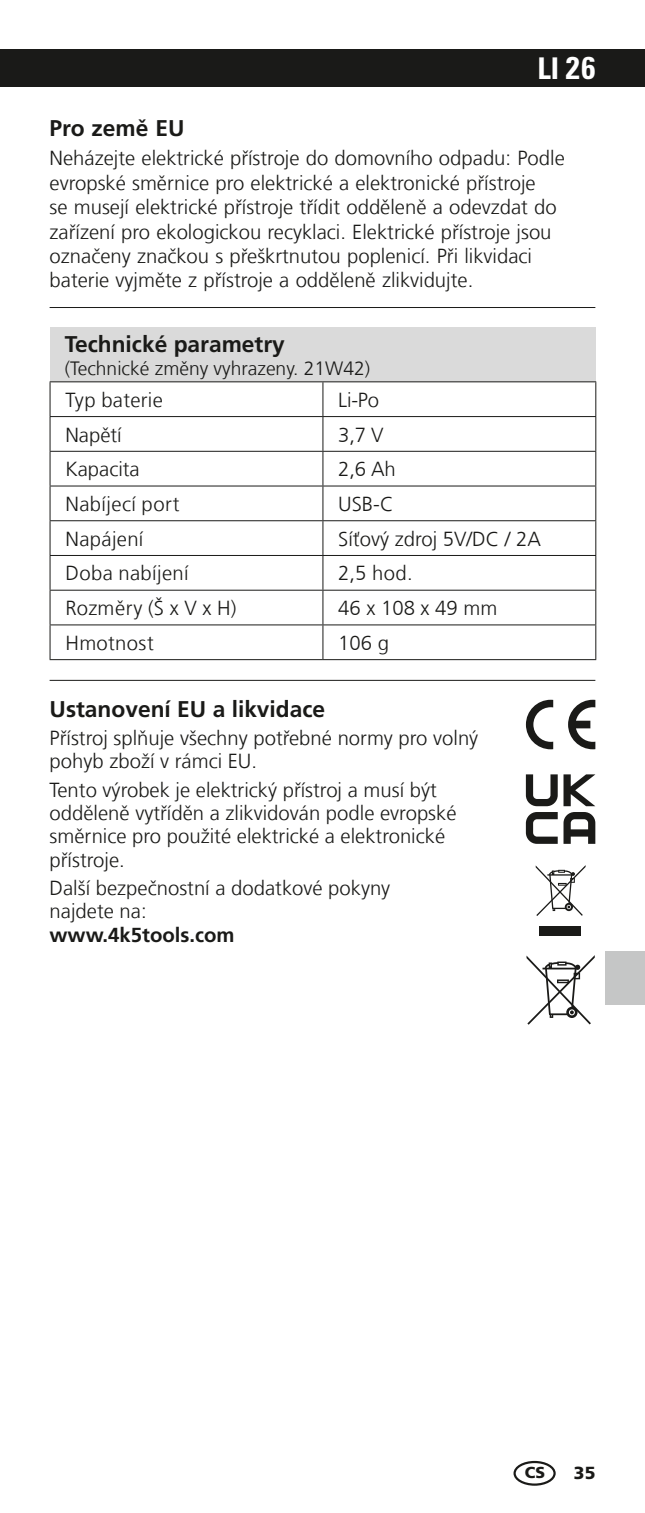
<style>
.page{position:relative;width:645px;height:1513px;background:#fff}
.page>*{position:absolute;margin:0;border:0;box-sizing:border-box;transform-origin:0 0}
.t1{font:700 condensed 30.1px "Univers LT Std";color:#fff}
.t2{font:700 22.75px "Frutiger LT Com";color:#1a1a18}
.t3{font:300 20.3px/23.4px "Frutiger LT Com";color:#1a1a18}
.t4{font:300 20.3px "Frutiger LT Com";letter-spacing:.02em;color:#1a1a18}
.t5{font:700 20.3px "Frutiger LT Com";color:#1a1a18}
.t6{font:300 19.25px "Frutiger LT Com";color:#1a1a18}
.t7{font:900 17.5px "Frutiger LT Com";color:#1a1a18}
.t8{font:900 15.75px "Frutiger LT Com";color:#1a1a18}
.s1{font-size:31.5px}
</style>
<div class="page">
<div style="left:0;top:50px;width:645px;height:37px;background:#1a1a18"></div>
<hr style="left:50px;top:307px;width:545px;height:1px;background:#1a1a18">
<hr style="left:50px;top:680px;width:545px;height:1px;background:#1a1a18">
<div style="left:605px;top:951px;width:40px;height:54px;background:#c5c6c6"></div>
<div style="left:513px;top:1461px;width:43px;height:25px;border:2px solid #1a1a18;border-radius:50%"></div>
<div style="left:50px;top:328px;width:546px;height:54px;background:#dadada"></div>
<svg style="left:51px;top:382px;width:271px;height:208px"></svg>
<svg style="left:323px;top:382px;width:272px;height:277px"></svg>
<hr style="left:50px;top:381px;width:273px;height:1px;background:#1a1a18">
<hr style="left:49px;top:382px;width:2px;height:34px;background:#1a1a18">
<hr style="left:323px;top:381px;width:273px;height:1px;background:#1a1a18">
<hr style="left:322px;top:382px;width:1px;height:34px;background:#1a1a18">
<hr style="left:595px;top:382px;width:1px;height:34px;background:#1a1a18">
<hr style="left:50px;top:416px;width:273px;height:1px;background:#1a1a18">
<hr style="left:49px;top:417px;width:2px;height:34px;background:#1a1a18">
<hr style="left:323px;top:416px;width:273px;height:1px;background:#1a1a18">
<hr style="left:322px;top:417px;width:1px;height:34px;background:#1a1a18">
<hr style="left:595px;top:417px;width:1px;height:34px;background:#1a1a18">
<hr style="left:50px;top:451px;width:273px;height:1px;background:#1a1a18">
<hr style="left:49px;top:452px;width:2px;height:34px;background:#1a1a18">
<hr style="left:323px;top:451px;width:273px;height:1px;background:#1a1a18">
<hr style="left:322px;top:452px;width:1px;height:34px;background:#1a1a18">
<hr style="left:595px;top:452px;width:1px;height:34px;background:#1a1a18">
<hr style="left:50px;top:485px;width:273px;height:2px;background:#1a1a18">
<hr style="left:49px;top:486px;width:2px;height:34px;background:#1a1a18">
<hr style="left:323px;top:485px;width:273px;height:2px;background:#1a1a18">
<hr style="left:322px;top:486px;width:1px;height:34px;background:#1a1a18">
<hr style="left:595px;top:486px;width:1px;height:34px;background:#1a1a18">
<hr style="left:50px;top:520px;width:273px;height:1px;background:#1a1a18">
<hr style="left:49px;top:521px;width:2px;height:34px;background:#1a1a18">
<hr style="left:323px;top:520px;width:273px;height:1px;background:#1a1a18">
<hr style="left:322px;top:521px;width:1px;height:34px;background:#1a1a18">
<hr style="left:595px;top:521px;width:1px;height:34px;background:#1a1a18">
<hr style="left:50px;top:555px;width:273px;height:1px;background:#1a1a18">
<hr style="left:49px;top:556px;width:2px;height:34px;background:#1a1a18">
<hr style="left:323px;top:555px;width:273px;height:1px;background:#1a1a18">
<hr style="left:322px;top:556px;width:1px;height:34px;background:#1a1a18">
<hr style="left:595px;top:556px;width:1px;height:34px;background:#1a1a18">
<hr style="left:50px;top:590px;width:273px;height:1px;background:#1a1a18">
<hr style="left:49px;top:591px;width:2px;height:33px;background:#1a1a18">
<hr style="left:323px;top:590px;width:273px;height:1px;background:#1a1a18">
<hr style="left:322px;top:591px;width:1px;height:33px;background:#1a1a18">
<hr style="left:595px;top:591px;width:1px;height:33px;background:#1a1a18">
<hr style="left:50px;top:624px;width:273px;height:2px;background:#1a1a18">
<hr style="left:49px;top:625px;width:2px;height:34px;background:#1a1a18">
<hr style="left:323px;top:624px;width:273px;height:2px;background:#1a1a18">
<hr style="left:322px;top:625px;width:1px;height:34px;background:#1a1a18">
<hr style="left:595px;top:625px;width:1px;height:34px;background:#1a1a18">
<hr style="left:50px;top:659px;width:273px;height:1px;background:#1a1a18">
<hr style="left:323px;top:659px;width:273px;height:1px;background:#1a1a18">
<svg style="left:568px;top:700px;width:27px;height:49px"></svg>
<svg style="left:526px;top:700px;width:27px;height:49px"></svg>
<div style="left:540px;top:926px;width:41px;height:9px;background:#1a1a18"></div>
<svg style="left:536px;top:866px;width:49px;height:50px"></svg>
<svg style="left:527px;top:956px;width:67px;height:69px"></svg>
<svg style="left:526px;top:774px;width:69px;height:32px"></svg>
<svg style="left:526px;top:812px;width:69px;height:32px"></svg>
<h1 class="t1" style="left:537px;top:49px;width:59px">LI <span class="s1">26</span></h1>
<p class="t2" style="left:50px;top:115px;width:136px">Pro země EU</p>
<p class="t3" style="left:50px;top:146px;width:517px;line-height:24.5px">Neházejte elektrické přístroje do domovního odpadu: Podle evropské směrnice pro elektrické a elektronické přístroje<br>se musejí elektrické přístroje třídit odděleně a odevzdat do zařízení pro ekologickou recyklaci. Elektrické přístroje jsou označeny značkou s přeškrtnutou poplenicí. Při likvidaci baterie vyjměte z přístroje a odděleně zlikvidujte.</p>
<p class="t2" style="left:65px;top:331px;width:221px">Technické parametry</p>
<p class="t6" style="left:65px;top:357px;width:307px">(Technické změny vyhrazeny. 21W42)</p>
<p class="t3" style="left:65px;top:388px;width:99px">Typ baterie</p>
<p class="t3" style="left:338px;top:388px;width:42px">Li-Po</p>
<p class="t3" style="left:65px;top:423px;width:58px">Napětí</p>
<p class="t3" style="left:338px;top:423px;width:47px">3,7 V</p>
<p class="t3" style="left:65px;top:458px;width:76px">Kapacita</p>
<p class="t3" style="left:338px;top:458px;width:59px">2,6 Ah</p>
<p class="t4" style="left:65px;top:492px;width:116px">Nabíjecí port</p>
<p class="t3" style="left:338px;top:492px;width:57px">USB-C</p>
<p class="t4" style="left:65px;top:527px;width:79px">Napájení</p>
<p class="t3" style="left:338px;top:527px;width:204px">Síťový zdroj 5V/DC / 2A</p>
<p class="t4" style="left:65px;top:562px;width:125px">Doba nabíjení</p>
<p class="t3" style="left:338px;top:562px;width:76px">2,5 hod.</p>
<p class="t4" style="left:65px;top:596px;width:173px">Rozměry (Š x V x H)</p>
<p class="t3" style="left:338px;top:597px;width:161px">46 x 108 x 49 mm</p>
<p class="t4" style="left:65px;top:631px;width:90px">Hmotnost</p>
<p class="t3" style="left:338px;top:631px;width:52px">106 g</p>
<p class="t2" style="left:50px;top:696px;width:277px">Ustanovení EU a likvidace</p>
<p class="t3" style="left:50px;top:727px;width:430px">Přístroj splňuje všechny potřebné normy pro volný pohyb zboží v rámci EU.</p>
<p class="t3" style="left:50px;top:778px;width:408px">Tento výrobek je elektrický přístroj a musí být odděleně vytříděn a zlikvidován podle evropské směrnice pro použité elektrické a elektronické přístroje.</p>
<p class="t3" style="left:50px;top:877px;width:342px">Další bezpečnostní a dodatkové pokyny najdete na:</p>
<p class="t5" style="left:50px;top:923px;width:186px">www.4k5tools.com</p>
<p class="t8" style="left:525px;top:1463px;width:22px">CS</p>
<p class="t7" style="left:574px;top:1462px;width:23px">35</p>
</div>
